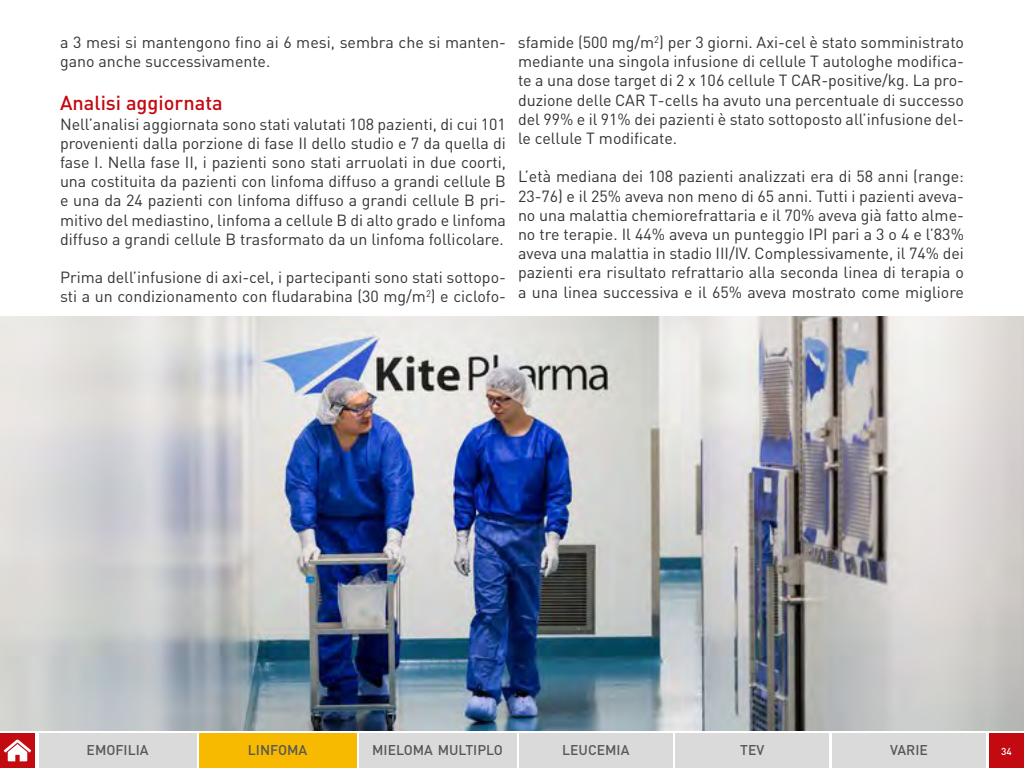
<style>
.page{position:relative;width:1024px;height:768px;background:#fff}
.page>*{position:absolute;margin:0;border:0;box-sizing:border-box;transform-origin:0 0}
.t1{font:500 20px "DIN";color:#c30a10}
.t2{font:16px/19.2px "DIN";color:#333;text-align:justify}
.t3{font:500 14px "DIN";color:#575756}
.t4{font:500 10px "DIN";color:#fff}
</style>
<div class="page">
<div style="left:519px;top:733px;width:154px;height:35px;background:#dadada"></div>
<div style="left:675px;top:733px;width:154px;height:35px;background:#dadada"></div>
<div style="left:832px;top:733px;width:154px;height:35px;background:#dadada"></div>
<div style="left:359px;top:733px;width:157px;height:35px;background:#dadada"></div>
<div style="left:199px;top:733px;width:157px;height:35px;background:#f7ba00"></div>
<div style="left:39px;top:733px;width:157px;height:35px;background:#dadada"></div>
<img style="left:0;top:316px;width:1024px;height:414px">
<div style="left:989px;top:733px;width:35px;height:35px;background:#c30a10"></div>
<div style="left:0;top:733px;width:35px;height:35px;background:#c30a10"></div>
<svg style="left:4px;top:740px;width:27px;height:21px"></svg>
<p class="t2" style="left:60px;top:32px;width:447px">a 3 mesi si mantengono fino ai 6 mesi, sembra che si manten&shy;gano anche successivamente.</p>
<p class="t1" style="left:60px;top:90px;width:164px">Analisi aggiornata</p>
<p class="t2" style="left:60px;top:114px;width:448px">Nell’analisi aggiornata sono stati valutati 108 pazienti, di cui 101 provenienti dalla porzione di fase II dello studio e 7 da quella di fase I. Nella fase II, i pazienti sono stati arruolati in due coorti, una costituita da pazienti con linfoma diffuso a grandi cellule B e una da 24 pazienti con linfoma diffuso a grandi cellule B pri&shy;mitivo del mediastino, linfoma a cellule B di alto grado e linfoma diffuso a grandi cellule B trasformato da un linfoma follicolare.</p>
<p class="t2" style="left:60px;top:268px;width:448px">Prima dell’infusione di axi-cel, i partecipanti sono stati sottopo&shy;sti a un condizionamento con fludarabina (30 mg/m<sup>2</sup>) e ciclofo-</p>
<p class="t2" style="left:518px;top:32px;width:448px">sfamide (500 mg/m<sup>2</sup>) per 3 giorni. Axi-cel è stato somministrato mediante una singola infusione di cellule T autologhe modifica&shy;te a una dose target di 2 x 106 cellule T CAR-positive/kg. La pro&shy;duzione delle CAR T-cells ha avuto una percentuale di successo del 99% e il 91% dei pazienti è stato sottoposto all’infusione del&shy;le cellule T modificate.</p>
<p class="t2" style="left:518px;top:167px;width:448px">L’età mediana dei 108 pazienti analizzati era di 58 anni (range:<br>23-76) e il 25% aveva non meno di 65 anni. Tutti i pazienti aveva&shy;no una malattia chemiorefrattaria e il 70% aveva già fatto alme&shy;no tre terapie. Il 44% aveva un punteggio IPI pari a 3 o 4 e l’83% aveva una malattia in stadio III/IV. Complessivamente, il 74% dei pazienti era risultato refrattario alla seconda linea di terapia o a una linea successiva e il 65% aveva mostrato come migliore</p>
<p class="t3" style="left:87px;top:741px;width:64px">EMOFILIA</p>
<p class="t3" style="left:248px;top:741px;width:61px">LINFOMA</p>
<p class="t3" style="left:372px;top:741px;width:132px">MIELOMA MULTIPLO</p>
<p class="t3" style="left:562px;top:741px;width:69px">LEUCEMIA</p>
<p class="t3" style="left:740px;top:741px;width:26px">TEV</p>
<p class="t3" style="left:890px;top:741px;width:39px">VARIE</p>
<p class="t4" style="left:1001px;top:745px;width:12px">34</p>
</div>
